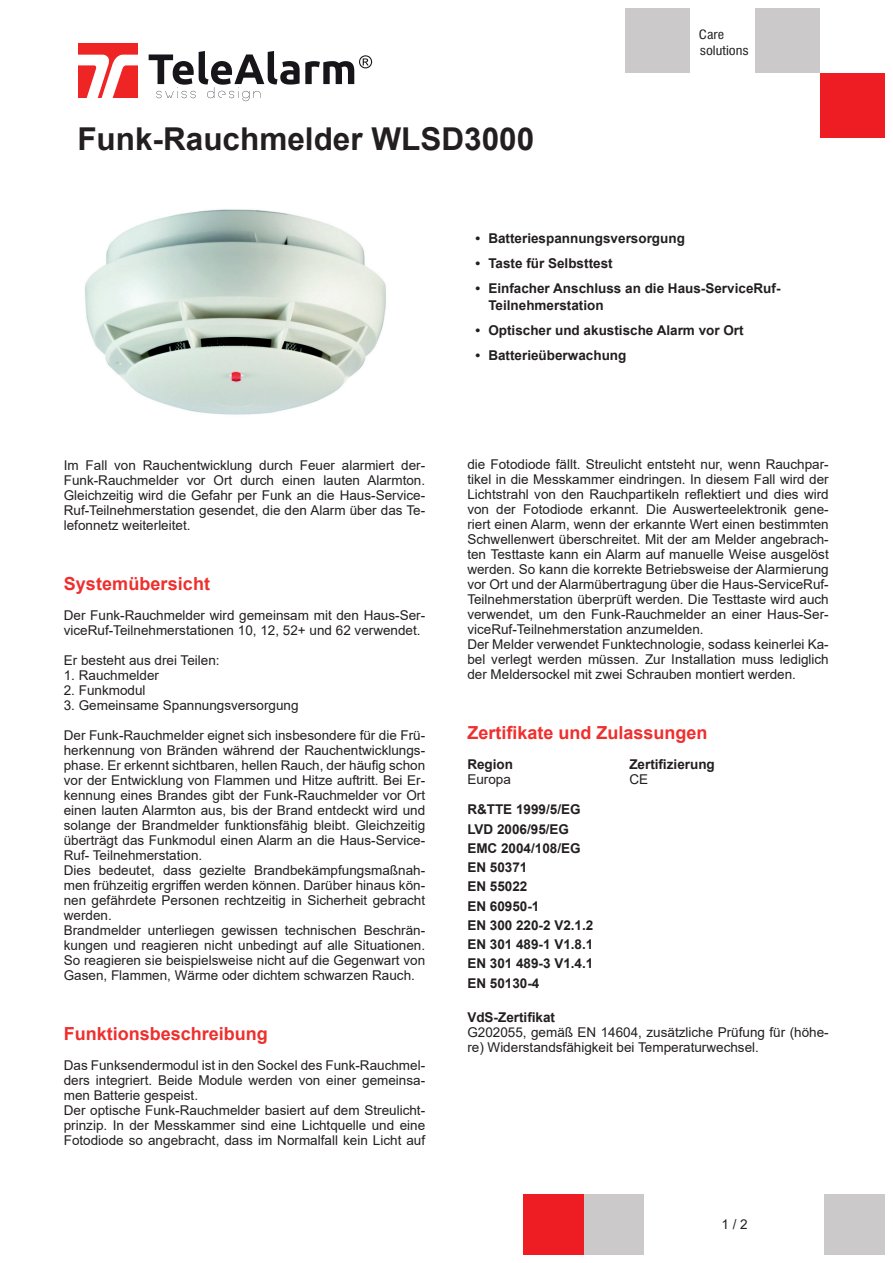
<style>
.page{position:relative;width:893px;height:1263px;background:#fff}
.page>*{position:absolute;margin:0;border:0;box-sizing:border-box;transform-origin:0 0}
.t1{font:700 31.5px "Arial";color:#231f20}
.t2{font:700 18px "Arial";color:#ee2f2d}
.t3{font:13.5px/15px "Arial";color:#231f20}
.t4{font:700 13.5px/19.2px "Arial";color:#231f20}
.t5{font:condensed 12.45px/16px "Swiss 721 BT";color:#231f20;scale:1.17 1}
</style>
<div class="page">
<div style="left:78px;top:43px;width:60px;height:55px;background:#ee2524"></div>
<svg style="left:78px;top:51px;width:294px;height:51px"></svg>
<div style="left:625px;top:9px;width:65px;height:64px;background:#cbc9c9"></div>
<div style="left:755px;top:9px;width:65px;height:64px;background:#cbc9c9"></div>
<div style="left:820px;top:73px;width:64px;height:65px;background:#ee1d23"></div>
<div style="left:583px;top:1194px;width:60px;height:60px;background:#cbc9c9"></div>
<div style="left:824px;top:1194px;width:60px;height:60px;background:#cbc9c9"></div>
<div style="left:523px;top:1194px;width:60px;height:60px;background:#ee1d23"></div>
<img style="left:85px;top:209px;width:301px;height:206px">
<h1 class="t1" style="left:77px;top:116px;width:458px">Funk-Rauchmelder WLSD3000</h1>
<p class="t5" style="left:699px;top:26px;width:44px">Care solutions</p>
<p class="t3" style="left:64px;top:457px;width:363px;text-align:justify">Im Fall von Rauchentwicklung durch Feuer alarmiert der-Funk-Rauchmelder vor Ort durch einen lauten Alarmton.<br>Gleichzeitig wird die Gefahr per Funk an die Haus-Service-Ruf-Teilnehmerstation gesendet, die den Alarm über das Te&shy;lefonnetz weiterleitet.</p>
<h2 class="t2" style="left:64px;top:571px;width:148px">Systemübersicht</h2>
<p class="t3" style="left:64px;top:607px;width:363px">Der Funk-Rauchmelder wird gemeinsam mit den Haus-Ser&shy;viceRuf-Teilnehmerstationen 10, 12, 52+ und 62 verwendet.</p>
<p class="t3" style="left:64px;top:652px;width:157px">Er besteht aus drei Teilen:</p>
<p class="t3" style="left:64px;top:667px;width:97px">1. Rauchmelder</p>
<p class="t3" style="left:64px;top:682px;width:83px">2. Funkmodul</p>
<p class="t3" style="left:64px;top:697px;width:236px">3. Gemeinsame Spannungsversorgung</p>
<p class="t3" style="left:64px;top:727px;width:363px">Der Funk-Rauchmelder eignet sich insbesondere für die Frü&shy;herkennung von Bränden während der Rauchentwicklungs&shy;phase. Er erkennt sichtbaren, hellen Rauch, der häufig schon vor der Entwicklung von Flammen und Hitze auftritt. Bei Er&shy;kennung eines Brandes gibt der Funk-Rauchmelder vor Ort einen lauten Alarmton aus, bis der Brand entdeckt wird und solange der Brandmelder funktionsfähig bleibt. Gleichzeitig überträgt das Funkmodul einen Alarm an die Haus-Service-Ruf- Teilnehmerstation.<br>Dies bedeutet, dass gezielte Brandbekämpfungsmaßnah&shy;men frühzeitig ergriffen werden können. Darüber hinaus kön&shy;nen gefährdete Personen rechtzeitig in Sicherheit gebracht werden.<br>Brandmelder unterliegen gewissen technischen Beschrän&shy;kungen und reagieren nicht unbedingt auf alle Situationen.<br>So reagieren sie beispielsweise nicht auf die Gegenwart von Gasen, Flammen, Wärme oder dichtem schwarzen Rauch.</p>
<h2 class="t2" style="left:64px;top:1021px;width:206px">Funktionsbeschreibung</h2>
<p class="t3" style="left:64px;top:1057px;width:363px">Das Funksendermodul ist in den Sockel des Funk-Rauchmel&shy;ders integriert. Beide Module werden von einer gemeinsa&shy;men Batterie gespeist.<br>Der optische Funk-Rauchmelder basiert auf dem Streulicht&shy;prinzip. In der Messkammer sind eine Lichtquelle und eine Fotodiode so angebracht, dass im Normalfall kein Licht auf</p>
<p class="t4" style="left:476px;top:229px;width:211px">• Batteriespannungsversorgung</p>
<p class="t4" style="left:476px;top:254px;width:139px">• Taste für Selbsttest</p>
<p class="t4" style="left:488px;top:280px;width:294px;line-height:16.5px;text-indent:-13px">• Einfacher Anschluss an die Haus-ServiceRuf-<br>Teilnehmerstation</p>
<p class="t4" style="left:476px;top:321px;width:270px">• Optischer und akustische Alarm vor Ort</p>
<p class="t4" style="left:476px;top:346px;width:152px">• Batterieüberwachung</p>
<p class="t3" style="left:467px;top:457px;width:363px">die Fotodiode fällt. Streulicht entsteht nur, wenn Rauchpar&shy;tikel in die Messkammer eindringen. In diesem Fall wird der Lichtstrahl von den Rauchpartikeln reflektiert und dies wird von der Fotodiode erkannt. Die Auswerteelektronik gene&shy;riert einen Alarm, wenn der erkannte Wert einen bestimmten Schwellenwert überschreitet. Mit der am Melder angebrach&shy;ten Testtaste kann ein Alarm auf manuelle Weise ausgelöst werden. So kann die korrekte Betriebsweise der Alarmierung vor Ort und der Alarmübertragung über die Haus-ServiceRuf-Teilnehmerstation überprüft werden. Die Testtaste wird auch verwendet, um den Funk-Rauchmelder an einer Haus-Ser&shy;viceRuf-Teilnehmerstation anzumelden.<br>Der Melder verwendet Funktechnologie, sodass keinerlei Ka&shy;bel verlegt werden müssen. Zur Installation muss lediglich der Meldersockel mit zwei Schrauben montiert werden.</p>
<h2 class="t2" style="left:467px;top:720px;width:242px">Zertifikate und Zulassungen</h2>
<p class="t4" style="left:467px;top:755px;width:47px">Region</p>
<p class="t4" style="left:629px;top:755px;width:87px">Zertifizierung</p>
<p class="t3" style="left:467px;top:772px;width:45px">Europa</p>
<p class="t3" style="left:629px;top:772px;width:20px">CE</p>
<p class="t4" style="left:467px;top:800px;width:128px">R&amp;TTE 1999/5/EG<br>LVD 2006/95/EG<br>EMC 2004/108/EG<br>EN 50371<br>EN 55022<br>EN 60950-1<br>EN 300 220-2 V2.1.2<br>EN 301 489-1 V1.8.1<br>EN 301 489-3 V1.4.1<br>EN 50130-4</p>
<p class="t4" style="left:467px;top:1008px;width:89px">VdS-Zertifikat</p>
<p class="t3" style="left:467px;top:1024px;width:363px">G202055, gemäß EN 14604, zusätzliche Prüfung für (höhe&shy;re) Widerstandsfähigkeit bei Temperaturwechsel.</p>
<p class="t3" style="left:721px;top:1217px;width:28px">1 / 2</p>
</div>
